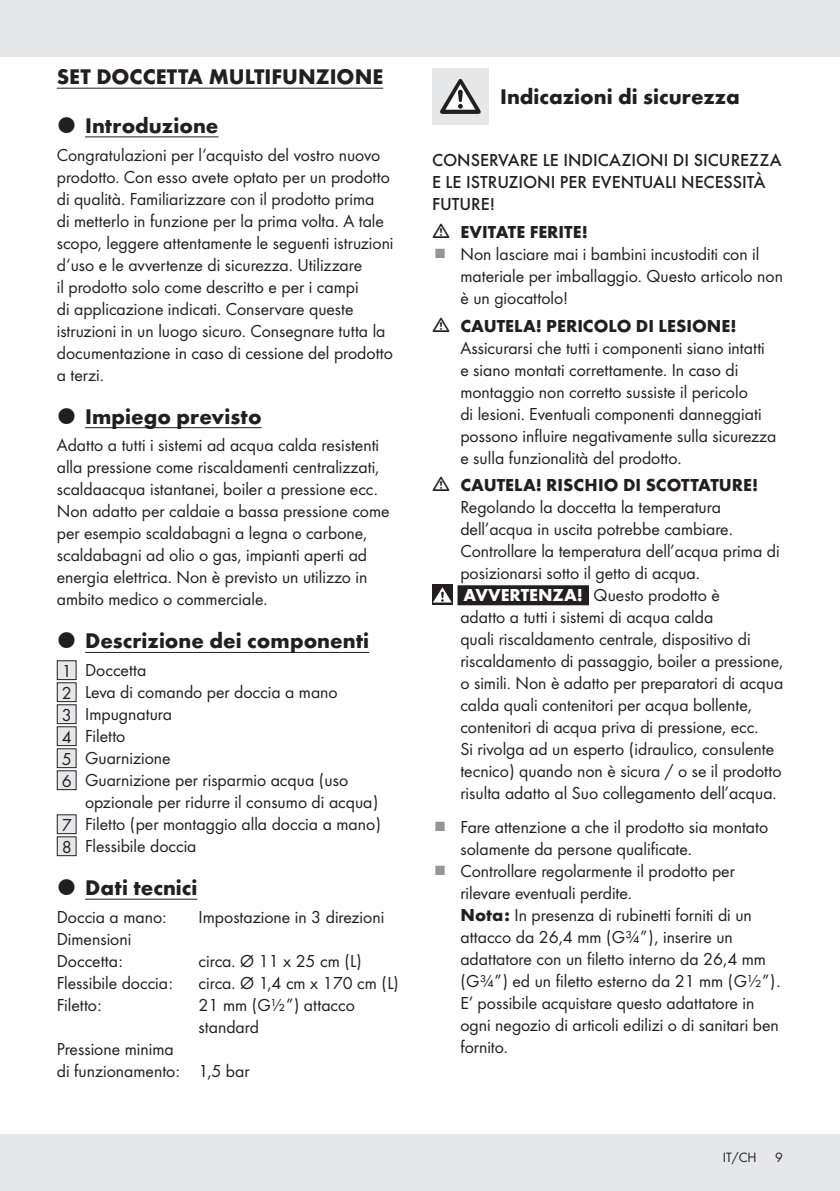
<style>
.page{position:relative;width:840px;height:1191px;background:#fff}
.page>*{position:absolute;margin:0;border:0;box-sizing:border-box;transform-origin:0 0}
.Product_Name{font:700 22px "Futura";color:#231f20}
.Headline-01{font:700 22px "Futura";color:#231f20}
.Body{font:18px/22px "Futura Boo";color:#231f20}
.Indent{font:18px/22px "Futura Boo";color:#231f20}
.Body-2{font:500 18px/22px "Futura";color:#231f20}
.t1{font:700 18px "Futura";color:#231f20}
.t2{font:14px "Futura Boo";color:#231f20}
.s1{font-family:"Futura";font-weight:700}
.s2{font-family:"Futura";font-weight:700;color:#fff}
</style>
<div class="page">
<div style="left:0;top:1134px;width:839px;height:57px;background:#e6e7e9"></div>
<div style="left:0;top:0;width:839px;height:57px;background:#e6e7e9"></div>
<hr style="left:57px;top:88px;width:326px;height:1px;background:#231f20">
<hr style="left:85px;top:136px;width:133px;height:1px;background:#231f20">
<hr style="left:85px;top:427px;width:176px;height:1px;background:#231f20">
<hr style="left:85px;top:652px;width:284px;height:1px;background:#231f20">
<hr style="left:85px;top:898px;width:112px;height:1px;background:#231f20">
<div style="left:57px;top:661px;width:19px;height:18px;background:#e6e7e9"></div>
<div style="left:57px;top:660px;width:20px;height:20px;border:1px solid #231f20"></div>
<div style="left:57px;top:683px;width:19px;height:18px;background:#e6e7e9"></div>
<div style="left:57px;top:682px;width:20px;height:20px;border:1px solid #231f20"></div>
<div style="left:57px;top:705px;width:19px;height:18px;background:#e6e7e9"></div>
<div style="left:57px;top:704px;width:20px;height:20px;border:1px solid #231f20"></div>
<div style="left:57px;top:727px;width:19px;height:18px;background:#e6e7e9"></div>
<div style="left:57px;top:726px;width:20px;height:20px;border:1px solid #231f20"></div>
<div style="left:57px;top:749px;width:19px;height:18px;background:#e6e7e9"></div>
<div style="left:57px;top:748px;width:20px;height:20px;border:1px solid #231f20"></div>
<div style="left:57px;top:771px;width:19px;height:18px;background:#e6e7e9"></div>
<div style="left:57px;top:770px;width:20px;height:20px;border:1px solid #231f20"></div>
<div style="left:57px;top:815px;width:19px;height:18px;background:#e6e7e9"></div>
<div style="left:57px;top:814px;width:20px;height:20px;border:1px solid #231f20"></div>
<div style="left:57px;top:837px;width:19px;height:18px;background:#e6e7e9"></div>
<div style="left:57px;top:836px;width:20px;height:20px;border:1px solid #231f20"></div>
<div style="left:457px;top:585px;width:131px;height:20px;background:#231f20"></div>
<div style="left:432px;top:68px;width:56px;height:57px;background:#e6e7e9"></div>
<svg style="left:440px;top:79px;width:40px;height:35px"></svg>
<svg style="left:432px;top:584px;width:21px;height:21px"></svg>
<svg style="left:432px;top:587px;width:19px;height:15px"></svg>
<p class="Product_Name" style="left:57px;top:61px;width:328px">SET DOCCETTA MULTIFUNZIONE</p>
<p class="Product_Name" style="left:85px;top:109px;width:135px">Introduzione</p>
<p class="Body" style="left:57px;top:143px;width:338px">Congratulazioni per l‘acquisto del vostro nuovo prodotto. Con esso avete optato per un prodotto di qualità. Familiarizzare con il prodotto prima<br>di metterlo in funzione per la prima volta. A tale scopo, leggere attentamente le seguenti istruzioni d‘uso e le avvertenze di sicurezza. Utilizzare<br>il prodotto solo come descritto e per i campi<br>di applicazione indicati. Conservare queste istruzioni in un luogo sicuro. Consegnare tutta la documentazione in caso di cessione del prodotto a terzi.</p>
<p class="Product_Name" style="left:85px;top:400px;width:178px">Impiego previsto</p>
<p class="Body" style="left:57px;top:433px;width:334px">Adatto a tutti i sistemi ad acqua calda resistenti alla pressione come riscaldamenti centralizzati, scaldaacqua istantanei, boiler a pressione ecc.<br>Non adatto per caldaie a bassa pressione come per esempio scaldabagni a legna o carbone, scaldabagni ad olio o gas, impianti aperti ad energia elettrica. Non è previsto un utilizzo in ambito medico o commerciale.</p>
<p class="Product_Name" style="left:85px;top:625px;width:285px">Descrizione dei componenti</p>
<p class="Body" style="left:62px;top:659px;width:11px">1</p>
<p class="Indent" style="left:85px;top:658px;width:63px">Doccetta</p>
<p class="Body" style="left:62px;top:681px;width:11px">2</p>
<p class="Indent" style="left:85px;top:680px;width:254px">Leva di comando per doccia a mano</p>
<p class="Body" style="left:62px;top:703px;width:11px">3</p>
<p class="Indent" style="left:85px;top:702px;width:88px">Impugnatura</p>
<p class="Body" style="left:62px;top:725px;width:11px">4</p>
<p class="Indent" style="left:85px;top:724px;width:42px">Filetto</p>
<p class="Body" style="left:62px;top:747px;width:11px">5</p>
<p class="Indent" style="left:85px;top:746px;width:87px">Guarnizione</p>
<p class="Body" style="left:62px;top:769px;width:11px">6</p>
<p class="Indent" style="left:85px;top:768px;width:294px">Guarnizione per risparmio acqua (uso opzionale per ridurre il consumo di acqua)</p>
<p class="Body" style="left:62px;top:813px;width:11px">7</p>
<p class="Indent" style="left:85px;top:812px;width:297px">Filetto (per montaggio alla doccia a mano)</p>
<p class="Body" style="left:62px;top:835px;width:11px">8</p>
<p class="Indent" style="left:85px;top:834px;width:113px">Flessibile doccia</p>
<p class="Product_Name" style="left:85px;top:871px;width:114px">Dati tecnici</p>
<p class="Body" style="left:57px;top:905px;width:111px">Doccia a mano:</p>
<p class="Body" style="left:198px;top:905px;width:187px">Impostazione in 3 direzioni</p>
<p class="Body" style="left:57px;top:927px;width:76px">Dimensioni<br>Doccetta:</p>
<p class="Body" style="left:198px;top:949px;width:164px">circa. Ø 11 x 25 cm (L)</p>
<p class="Body" style="left:57px;top:971px;width:117px">Flessibile doccia:</p>
<p class="Body" style="left:198px;top:971px;width:201px">circa. Ø 1,4 cm x 170 cm (L)</p>
<p class="Body" style="left:57px;top:993px;width:46px">Filetto:</p>
<p class="Body" style="left:198px;top:993px;width:158px">21 mm (G½”) attacco standard</p>
<p class="Body" style="left:57px;top:1037px;width:194px">Pressione minima<br>di funzionamento: 1,5 bar</p>
<p class="Headline-01" style="left:500px;top:81px;width:241px">Indicazioni di sicurezza</p>
<p class="Body-2" style="left:432px;top:148px;width:351px">CONSERVARE LE INDICAZIONI DI SICUREZZA<br>E LE ISTRUZIONI PER EVENTUALI NECESSITÀ<br>FUTURE!</p>
<p class="t1" style="left:460px;top:218px;width:129px">EVITATE FERITE!</p>
<p class="Body" style="left:460px;top:242px;width:324px">Non lasciare mai i bambini incustoditi con il materiale per imballaggio. Questo articolo non è un giocattolo!</p>
<p class="Body" style="left:460px;top:313px;width:317px"><span class="s1">CAUTELA! PERICOLO DI LESIONE!<br></span>Assicurarsi che tutti i componenti siano intatti e siano montati correttamente. In caso di montaggio non corretto sussiste il pericolo<br>di lesioni. Eventuali componenti danneggiati possono influire negativamente sulla sicurezza e sulla funzionalità del prodotto.</p>
<p class="Body" style="left:460px;top:473px;width:320px"><span class="s1">CAUTELA! RISCHIO DI SCOTTATURE!<br></span>Regolando la doccetta la temperatura dell’acqua in uscita potrebbe cambiare.<br>Controllare la temperatura dell’acqua prima di posizionarsi sotto il getto di acqua.</p>
<p class="Indent" style="left:460px;top:583px;width:324px"><span class="s2">AVVERTENZA!</span> Questo prodotto è<br>adatto a tutti i sistemi di acqua calda<br>quali riscaldamento centrale, dispositivo di riscaldamento di passaggio, boiler a pressione, o simili. Non è adatto per preparatori di acqua calda quali contenitori per acqua bollente, contenitori di acqua priva di pressione, ecc.<br>Si rivolga ad un esperto (idraulico, consulente tecnico) quando non è sicura / o se il prodotto risulta adatto al Suo collegamento dell’acqua.</p>
<p class="Body" style="left:460px;top:814px;width:309px">Fare attenzione a che il prodotto sia montato solamente da persone qualificate.</p>
<p class="Body" style="left:460px;top:858px;width:276px">Controllare regolarmente il prodotto per rilevare eventuali perdite.</p>
<p class="Indent" style="left:460px;top:902px;width:321px"><span class="s1">Nota:</span> In presenza di rubinetti forniti di un attacco da 26,4 mm (G¾”), inserire un adattatore con un filetto interno da 26,4 mm (G¾”) ed un filetto esterno da 21 mm (G½”).<br>E’ possibile acquistare questo adattatore in ogni negozio di articoli edilizi o di sanitari ben fornito.</p>
<p class="t2" style="left:722px;top:1147px;width:35px">IT/CH</p>
<p class="t2" style="left:774px;top:1147px;width:9px">9</p>
</div>
